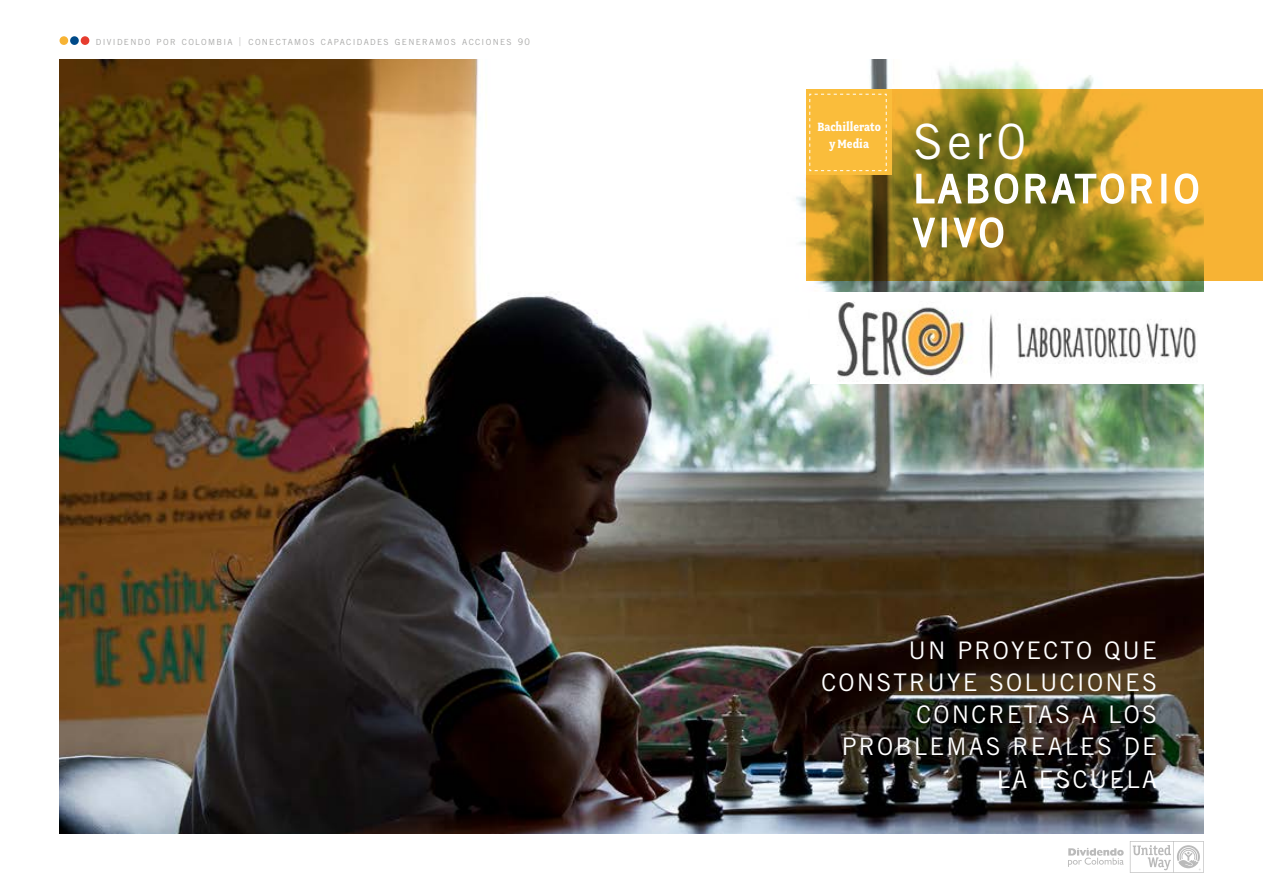
<style>
.page{position:relative;width:1263px;height:893px;background:#fff}
.page>*{position:absolute;margin:0;border:0;box-sizing:border-box;transform-origin:0 0}
.t1{font:48.6px "Trade Gothic LT Std";color:#fff}
.t2{font:38.25px/44px "Trade Gothic LT Std";letter-spacing:.09em;color:#fff}
.t3{font:24.15px/32.2px "Trade Gothic LT Std";letter-spacing:.09em;color:#fff;text-align:right}
.t4{font:700 13.5px/16.5px "Fairplex Narrow OT";color:#fff;text-align:center}
.t5{font:8.4px "Trade Gothic LT Std";letter-spacing:.155em;color:#a8a8a7}
.s1{font-family:"Fox&Cat";font-size:12px}
.s2{font-size:9px}
</style>
<div class="page">
<div style="left:60px;top:36px;width:8px;height:9px;background:#f7b334;border-radius:50%"></div>
<div style="left:70px;top:36px;width:9px;height:9px;background:#004a89;border-radius:50%"></div>
<div style="left:81px;top:36px;width:8px;height:9px;background:#e63c2f;border-radius:50%"></div>
<svg style="left:1130px;top:841px;width:74px;height:32px"></svg>
<svg style="left:1068px;top:848px;width:56px;height:19px"></svg>
<img style="left:60px;top:60px;width:1144px;height:773px">
<svg style="left:806px;top:89px;width:457px;height:192px;background:#b18d25"></svg>
<img style="left:915px;top:172px;width:239px;height:33px">
<div style="left:1161px;top:174px;width:5px;height:29px;border:2px solid #fff"></div>
<svg style="left:1173px;top:172px;width:26px;height:33px"></svg>
<svg style="left:911px;top:217px;width:25px;height:32px"></svg>
<div style="left:942px;top:218px;width:5px;height:29px;border:2px solid #fff"></div>
<svg style="left:952px;top:216px;width:52px;height:33px"></svg>
<div style="left:806px;top:89px;width:85px;height:86px;background:#fabd3b"></div>
<svg style="left:809px;top:93px;width:78px;height:78px"></svg>
<img style="left:810px;top:292px;width:394px;height:91px">
<p class="t5" style="left:96px;top:37px;width:435px">DIVIDENDO POR COLOMBIA <span class="s1">I</span> CONECTAMOS CAPACIDADES GENERAMOS ACCIONES <span class="s2">90</span></p>
<p class="t4" style="left:817px;top:119px;width:65px">Bachillerato y Media</p>
<h1 class="t1" style="left:913px;top:112px;width:115px">Ser0</h1>
<h2 class="t2" style="left:913px;top:166px;width:287px">LABORATORIO<br>VIVO</h2>
<p class="t3" style="left:821px;top:633px;width:337px">UN PROYECTO QUE<br>CONSTRUYE SOLUCIONES<br>CONCRETAS A LOS<br>PROBLEMAS REALES DE<br>LA ESCUELA</p>
</div>
